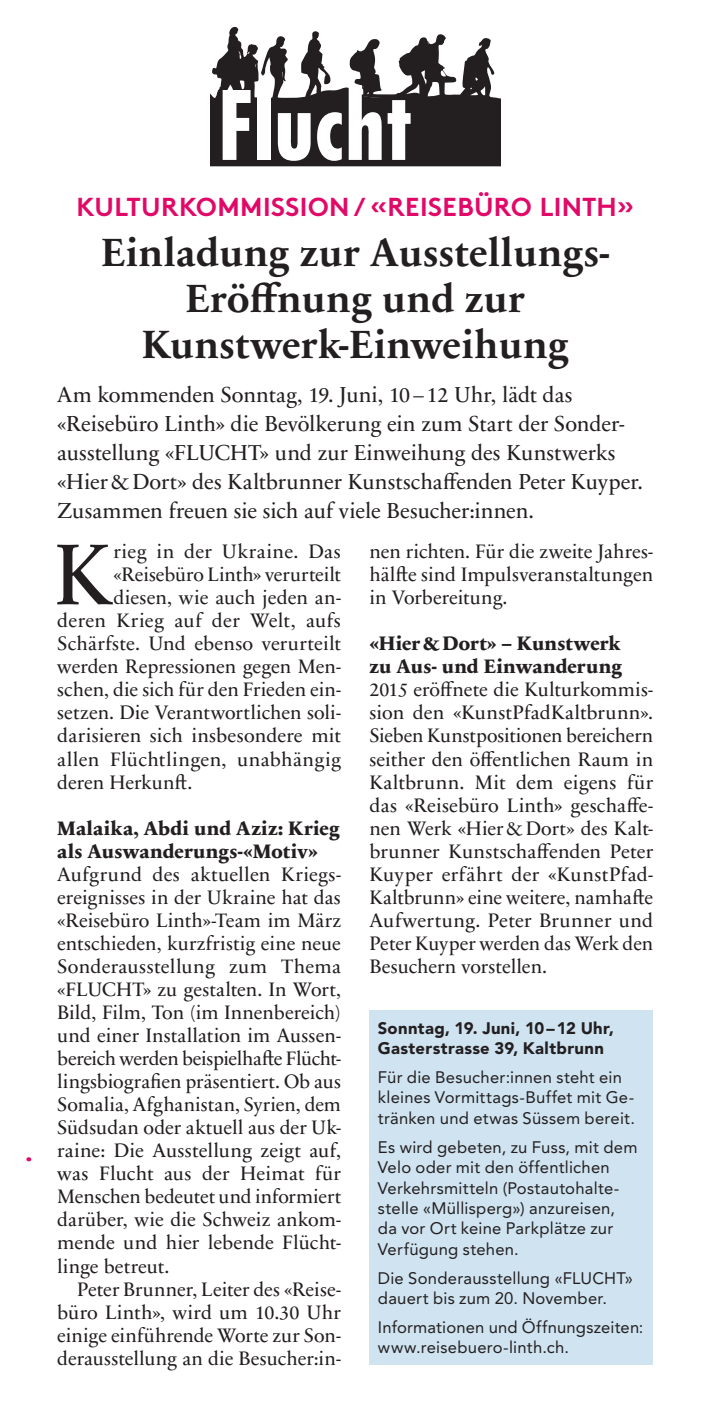
<style>
.page{position:relative;width:710px;height:1410px;background:#fff}
.page>*{position:absolute;margin:0;border:0;box-sizing:border-box;transform-origin:0 0}
.t1{font:700 condensed 92.8px "Futura Std";letter-spacing:.01em;color:#fff}
.t2{font:87.4px "Sabon Next LT Pro";color:#231f20}
.t3{font:700 40px/46px "Sabon Next LT Pro";letter-spacing:.005em;color:#231f20;text-align:center}
.t4{font:700 26px "Brown";letter-spacing:.015em;color:#e10968}
.t5{font:22px/29px "Sabon Next LT Pro";letter-spacing:-.005em;color:#231f20}
.t6{font:19.8px/23px "Sabon Next LT Pro";color:#231f20;text-align:justify}
.t7{font:800 19.8px/23px "Sabon Next LT Pro";letter-spacing:.005em;color:#231f20}
.t8{font:19.8px "Sabon Next LT Pro";letter-spacing:.02em;color:#231f20}
.t9{font:16.6px/20.4px "Avenir LT Std";letter-spacing:.015em;color:#231f20}
.t10{font:900 16.6px/20.4px "Avenir LT Std";letter-spacing:.02em;color:#231f20}
</style>
<div class="page">
<svg style="left:210px;top:27px;width:290px;height:139px"></svg>
<div style="left:369px;top:1010px;width:283px;height:354px;background:#cfe3f0"></div>
<h1 class="t1" style="left:217px;top:68px;width:197px">Flucht</h1>
<h3 class="t4" style="left:76px;top:186px;width:559px">KULTURKOMMISSION/ «REISEBÜRO LINTH»</h3>
<h3 class="t3" style="left:101px;top:228px;width:509px">Einladung zur Ausstellungs-<br>Eröffnung und zur<br>Kunstwerk-Einweihung</h3>
<p class="t5" style="left:57px;top:379px;width:587px">Am kommenden Sonntag, 19. Juni, 10–12 Uhr, lädt das «Reisebüro Linth» die Bevölkerung ein zum Start der Sonder&shy;ausstellung «FLUCHT» und zur Einweihung des Kunstwerks «Hier&amp;Dort» des Kaltbrunner Kunstschaffenden Peter Kuyper.<br>Zusammen freuen sie sich auf viele Besucher:innen.</p>
<h2 class="t2" style="left:53px;top:507px;width:61px">K</h2>
<p class="t8" style="left:113px;top:536px;width:229px">rieg in der Ukraine. Das</p>
<p class="t6" style="left:369px;top:539px;width:285px">nen richten. Für die zweite Jahres&shy;hälfte sind Impulsveranstaltungen in Vorbereitung.</p>
<p class="t7" style="left:369px;top:631px;width:254px">«Hier&amp;Dort» – Kunstwerk zu Aus- und Einwanderung</p>
<p class="t6" style="left:369px;top:677px;width:285px">2015 eröffnete die Kulturkommis&shy;sion den «KunstPfadKaltbrunn».<br>Sieben Kunstpositionen bereichern seither den öffentlichen Raum in Kaltbrunn. Mit dem eigens für das «Reisebüro Linth» geschaffe&shy;nen Werk «Hier&amp;Dort» des Kalt&shy;brunner Kunstschaffenden Peter Kuyper erfährt der «KunstPfad-Kaltbrunn» eine weitere, namhafte Aufwertung. Peter Brunner und Peter Kuyper werden das Werk den Besuchern vorstellen.</p>
<p class="t6" style="left:113px;top:562px;width:229px">«Reisebüro Linth» verurteilt</p>
<p class="t6" style="left:113px;top:585px;width:229px">diesen, wie auch jeden an-</p>
<p class="t6" style="left:57px;top:608px;width:285px">deren Krieg auf der Welt, aufs</p>
<p class="t6" style="left:57px;top:631px;width:285px">Schärfste. Und ebenso verurteilt</p>
<p class="t6" style="left:57px;top:654px;width:285px">werden Repressionen gegen Men-</p>
<p class="t6" style="left:57px;top:677px;width:285px">schen, die sich für den Frieden ein-</p>
<p class="t6" style="left:57px;top:700px;width:285px">setzen. Die Verantwortlichen soli-</p>
<p class="t6" style="left:57px;top:723px;width:285px">darisieren sich insbesondere mit</p>
<p class="t6" style="left:57px;top:746px;width:285px">allen Flüchtlingen, unabhängig</p>
<p class="t6" style="left:57px;top:769px;width:136px">deren Herkunft.</p>
<p class="t7" style="left:57px;top:815px;width:284px">Malaika, Abdi und Aziz: Krieg als Auswanderungs-«Motiv»</p>
<p class="t6" style="left:57px;top:862px;width:285px">Aufgrund des aktuellen Kriegs&shy;ereignisses in der Ukraine hat das «Reisebüro Linth»-Team im März entschieden, kurzfristig eine neue Sonderausstellung zum Thema «FLUCHT» zu gestalten. In Wort, Bild, Film, Ton (im Innenbereich) und einer Installation im Aussen&shy;bereich werden beispielhafte Flücht&shy;lingsbiografien präsentiert. Ob aus Somalia, Afghanistan, Syrien, dem Südsudan oder aktuell aus der Uk&shy;raine: Die Ausstellung zeigt auf, was Flucht aus der Heimat für Menschen bedeutet und informiert darüber, wie die Schweiz ankom&shy;mende und hier lebende Flücht&shy;linge betreut.</p>
<p class="t6" style="left:57px;top:1276px;width:285px;text-indent:20px">Peter Brunner, Leiter des «Reise&shy;büro Linth», wird um 10.30 Uhr einige einführende Worte zur Son&shy;derausstellung an die Besucher:in-</p>
<p class="t10" style="left:377px;top:1017px;width:237px">Sonntag, 19. Juni, 10–12 Uhr,<br>Gasterstrasse 39, Kaltbrunn</p>
<p class="t9" style="left:377px;top:1067px;width:258px">Für die Besucher:innen steht ein kleines Vormittags-Buffet mit Ge&shy;tränken und etwas Süssem bereit.</p>
<p class="t9" style="left:377px;top:1137px;width:261px">Es wird gebeten, zu Fuss, mit dem<br>Velo oder mit den öffentlichen<br>Verkehrsmitteln (Postautohalte&shy;stelle «Müllisperg») anzureisen, da vor Ort keine Parkplätze zur<br>Verfügung stehen.</p>
<p class="t9" style="left:377px;top:1268px;width:256px">Die Sonderausstellung «FLUCHT» dauert bis zum 20. November.</p>
<p class="t9" style="left:377px;top:1317px;width:267px">Informationen und Öffnungszeiten: www.reisebuero-linth.ch.</p>
</div>
